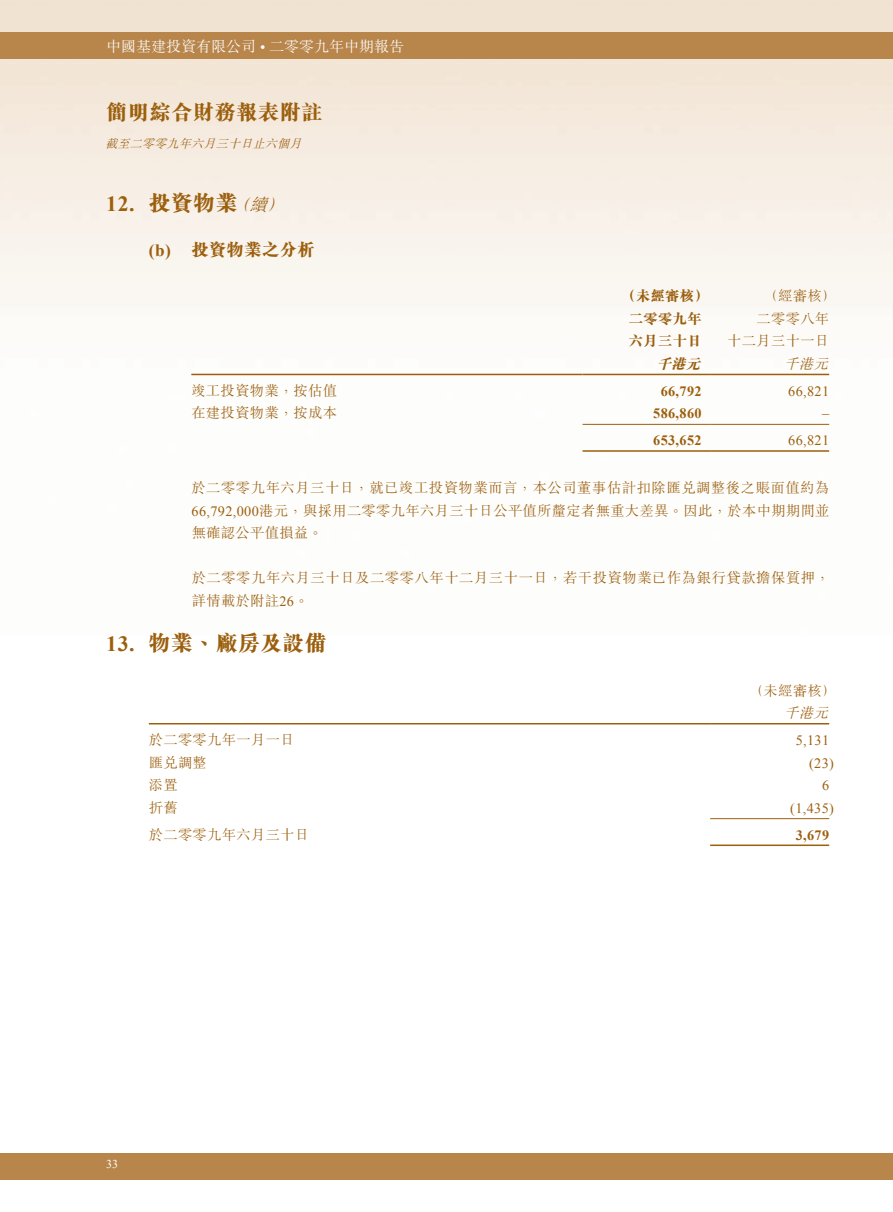
<style>
.page{position:relative;width:893px;height:1212px;background:#fff}
.page>*{position:absolute;margin:0;border:0;box-sizing:border-box;transform-origin:0 0}
.t1{font:800 21.75px "M Sung HK";letter-spacing:.025em;color:#9c5f0d}
.t2{font:800 21px "M Sung HK";letter-spacing:.035em;color:#9c5f0d}
.t3{font:800 17.25px "M Sung HK";letter-spacing:.025em;color:#9c5f0d}
.t4{font:300 15px "M Sung HK";color:#fff}
.t5{font:300 14.25px/22.5px "M Sung HK";letter-spacing:.025em;color:#9c5f0d;text-align:right}
.t6{font:300 14.25px/22.5px "M Sung HK";letter-spacing:.045em;color:#9c5f0d}
.t7{font:14.25px "Times New Roman";letter-spacing:.025em;color:#9c5f0d}
.t8{font:700 14.25px "Times New Roman";letter-spacing:.025em;color:#9c5f0d}
.t9{font:800 14.25px/22.5px "M Sung HK";letter-spacing:.025em;color:#9c5f0d}
.t10{font:italic 300 14.25px "M Sung HK";color:#9c5f0d}
.t11{font:italic 800 14.25px "M Sung HK";color:#9c5f0d}
.t12{font:italic 300 12px "M Sung HK";color:#9c5f0d}
.t13{font:12px "Times New Roman";color:#fff}
.s1{font-family:"Times New Roman";font-weight:400}
.s2{font-family:"Times New Roman";font-weight:700}
.s3{font-weight:300;font-style:italic;font-size:17.25px}
</style>
<div class="page">
<img style="left:0;top:0;width:893px;height:1180px">
<div style="left:0;top:33px;width:893px;height:26px;background:#b8854b"></div>
<div style="left:0;top:1153px;width:893px;height:26px;background:#b8854b"></div>
<hr style="left:191px;top:374px;width:392px;height:1px;background:#9c5f0d">
<hr style="left:583px;top:374px;width:127px;height:1px;background:#9c5f0d">
<hr style="left:710px;top:374px;width:119px;height:1px;background:#9c5f0d">
<hr style="left:583px;top:424px;width:127px;height:1px;background:#9c5f0d">
<hr style="left:710px;top:424px;width:119px;height:1px;background:#9c5f0d">
<hr style="left:583px;top:450px;width:127px;height:2px;background:#9c5f0d">
<hr style="left:710px;top:450px;width:119px;height:2px;background:#9c5f0d">
<hr style="left:149px;top:723px;width:561px;height:1px;background:#9c5f0d">
<hr style="left:710px;top:723px;width:119px;height:1px;background:#9c5f0d">
<hr style="left:710px;top:818px;width:119px;height:1px;background:#9c5f0d">
<hr style="left:710px;top:844px;width:119px;height:2px;background:#9c5f0d">
<p class="t4" style="left:106px;top:36px;width:299px">中國基建投資有限公司 <span class="s1">•</span> 二零零九年中期報告</p>
<h2 class="t2" style="left:106px;top:98px;width:218px">簡明綜合財務報表附註</h2>
<p class="t12" style="left:105px;top:135px;width:202px">截至二零零九年六月三十日止六個月</p>
<h1 class="t1" style="left:106px;top:188px;width:186px"><span class="s2">12.</span> 投資物業<span class="s3">（續）</span></h1>
<p class="t3" style="left:149px;top:238px;width:167px"><span class="s2">(b)</span> 投資物業之分析</p>
<p class="t9" style="left:621px;top:284px;width:89px">（未經審核）</p>
<p class="t5" style="left:764px;top:284px;width:74px">（經審核）</p>
<p class="t9" style="left:629px;top:307px;width:74px">二零零九年六月三十日</p>
<p class="t5" style="left:727px;top:307px;width:103px">二零零八年<br>十二月三十一日</p>
<p class="t11" style="left:657px;top:354px;width:50px">千港元</p>
<p class="t10" style="left:784px;top:354px;width:50px">千港元</p>
<p class="t5" style="left:191px;top:379px;width:147px">竣工投資物業，按估值</p>
<p class="t8" style="left:661px;top:381px;width:42px">66,792</p>
<p class="t7" style="left:788px;top:381px;width:42px">66,821</p>
<p class="t5" style="left:191px;top:401px;width:147px">在建投資物業，按成本</p>
<p class="t8" style="left:653px;top:404px;width:50px">586,860</p>
<p class="t7" style="left:822px;top:404px;width:9px">–</p>
<p class="t8" style="left:653px;top:431px;width:50px">653,652</p>
<p class="t7" style="left:788px;top:431px;width:42px">66,821</p>
<p class="t5" style="left:191px;top:476px;width:640px;text-align:justify">於二零零九年六月三十日，就已竣工投資物業而言，本公司董事估計扣除匯兌調整後之賬面值約為<span class="s1">66,792,000</span>港元，與採用二零零九年六月三十日公平值所釐定者無重大差異。因此，於本中期期間並無確認公平值損益。</p>
<p class="t6" style="left:192px;top:566px;width:639px">於二零零九年六月三十日及二零零八年十二月三十一日，若干投資物業已作為銀行貸款擔保質押，詳情載於附註<span class="s1">26</span>。</p>
<h1 class="t1" style="left:106px;top:627px;width:222px"><span class="s2">13.</span> 物業、廠房及設備</h1>
<p class="t5" style="left:749px;top:678px;width:89px">（未經審核）</p>
<p class="t10" style="left:784px;top:703px;width:50px">千港元</p>
<p class="t5" style="left:149px;top:728px;width:147px">於二零零九年一月一日</p>
<p class="t7" style="left:796px;top:731px;width:35px">5,131</p>
<p class="t5" style="left:149px;top:750px;width:60px">匯兌調整</p>
<p class="t7" style="left:809px;top:753px;width:26px">(23)</p>
<p class="t5" style="left:149px;top:773px;width:30px">添置</p>
<p class="t7" style="left:822px;top:776px;width:9px">6</p>
<p class="t5" style="left:149px;top:795px;width:30px">折舊</p>
<p class="t7" style="left:790px;top:798px;width:45px">(1,435)</p>
<p class="t5" style="left:149px;top:822px;width:162px">於二零零九年六月三十日</p>
<p class="t8" style="left:796px;top:825px;width:35px">3,679</p>
<p class="t13" style="left:106px;top:1156px;width:13px">33</p>
</div>
